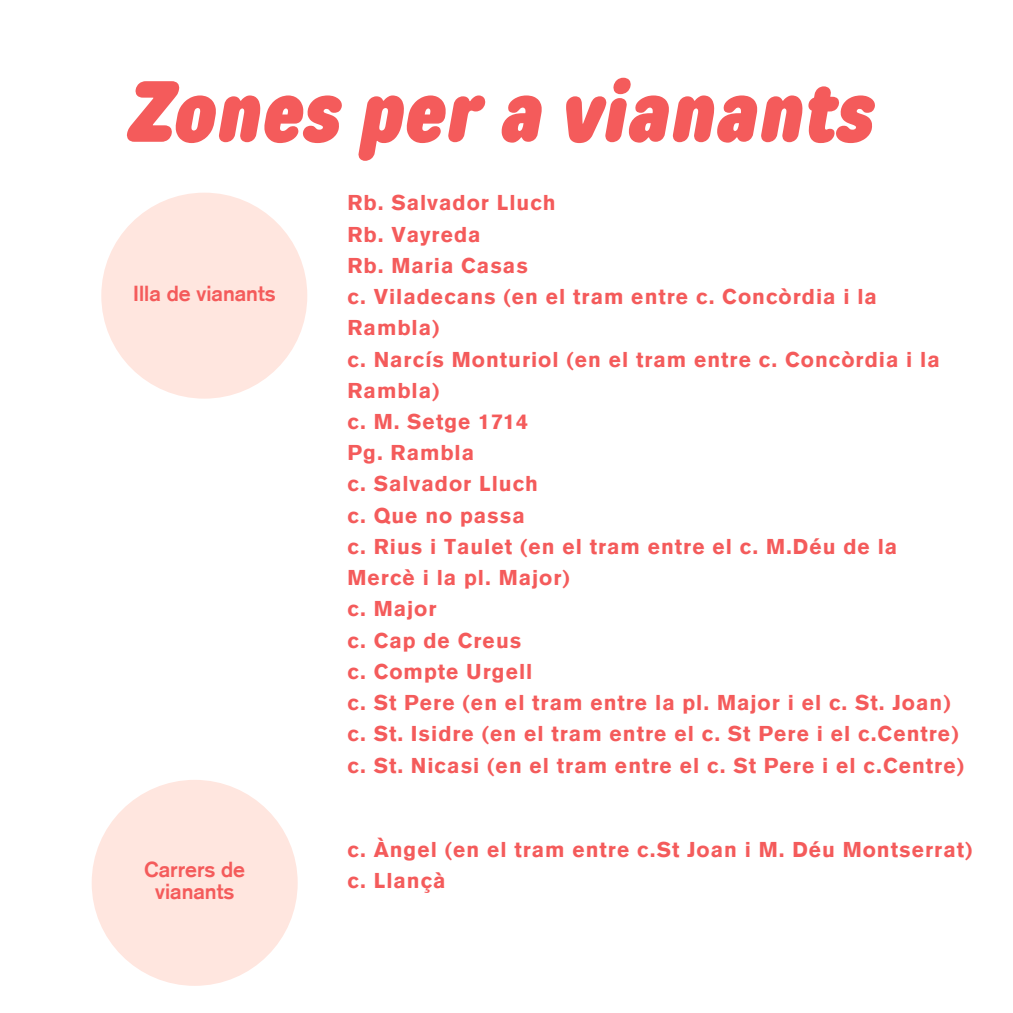
<style>
.page{position:relative;width:1013px;height:1013px;background:#fff}
.page>*{position:absolute;margin:0;border:0;box-sizing:border-box;transform-origin:0 0}
.t1{font:italic 900 86.5px "TT Rounds Condensed";color:#f45b5b}
.t2{font:700 21.25px/22.5px "Akzidenz Grotesk";color:#f45b5b;text-align:center}
.t3{font:900 21px/31.2px "Akzidenz Grotesk";letter-spacing:.045em;color:#f45b5b}
</style>
<div class="page">
<div style="left:92px;top:779px;width:206px;height:206px;background:#ffe6df;border-radius:50%"></div>
<div style="left:101px;top:193px;width:206px;height:205px;background:#ffe6df;border-radius:50%"></div>
<h1 class="t1" style="left:130px;top:60px;width:746px">Zones per a vianants</h1>
<p class="t3" style="left:347px;top:189px;width:618px">Rb. Salvador Lluch<br>Rb. Vayreda<br>Rb. Maria Casas<br>c. Viladecans (en el tram entre c. Concòrdia i la<br>Rambla)<br>c. Narcís Monturiol (en el tram entre c. Concòrdia i la<br>Rambla)<br>c. M. Setge 1714<br>Pg. Rambla<br>c. Salvador Lluch<br>c. Que no passa<br>c. Rius i Taulet (en el tram entre el c. M.Déu de la<br>Mercè i la pl. Major)<br>c. Major<br>c. Cap de Creus<br>c. Compte Urgell<br>c. St Pere (en el tram entre la pl. Major i el c. St. Joan) c. St. Isidre (en el tram entre el c. St Pere i el c.Centre) c. St. Nicasi (en el tram entre el c. St Pere i el c.Centre)</p>
<p class="t2" style="left:133px;top:284px;width:144px">Illa de vianants</p>
<p class="t2" style="left:144px;top:859px;width:102px">Carrers de vianants</p>
<p class="t3" style="left:347px;top:835px;width:626px">c. Àngel (en el tram entre c.St Joan i M. Déu Montserrat) c. Llançà</p>
</div>
